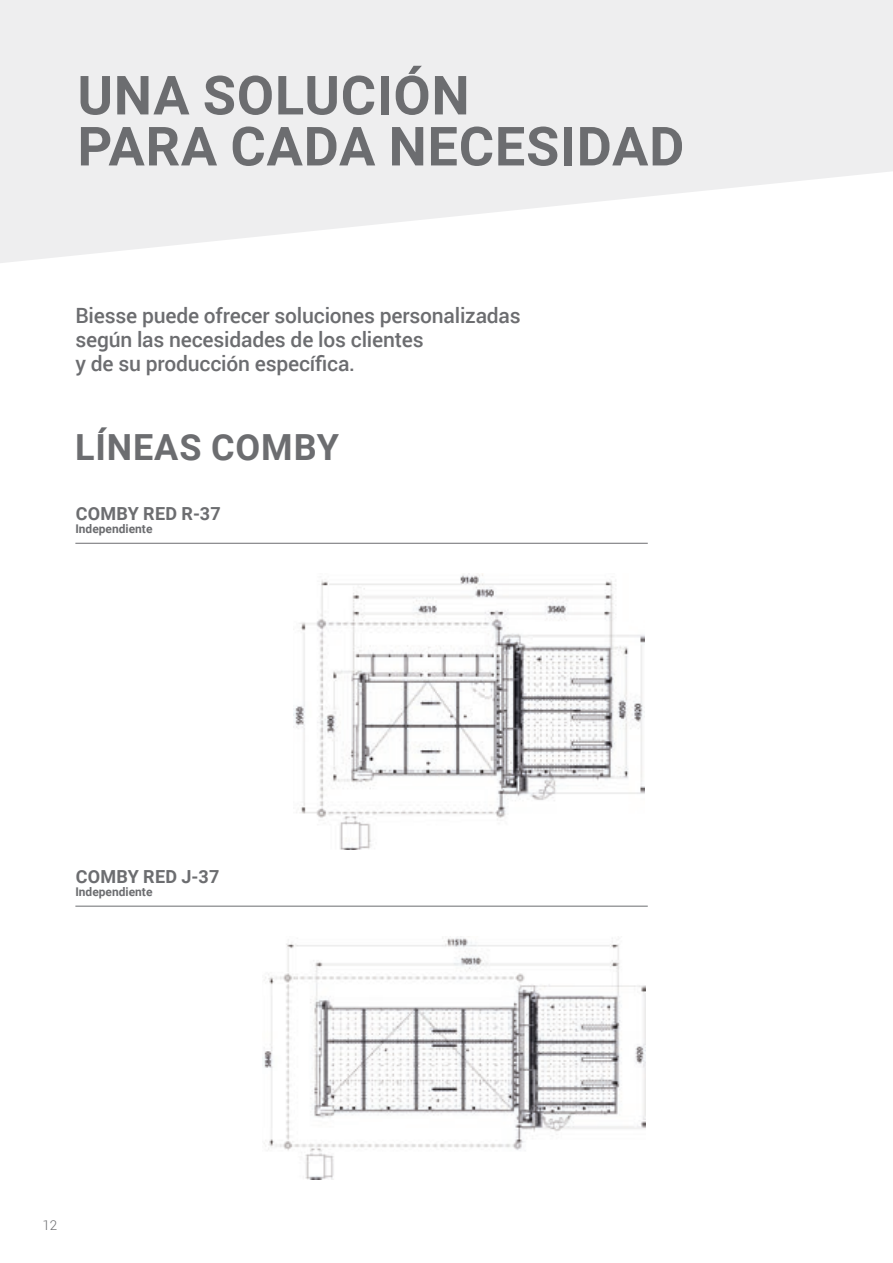
<style>
.page{position:relative;width:893px;height:1263px;background:#fff}
.page>*{position:absolute;margin:0;border:0;box-sizing:border-box;transform-origin:0 0}
._1_TITOLO_GRIGIO{font:700 54px/51px "Roboto";letter-spacing:.015em;color:#6c6d70}
.t1{font:700 36px "Roboto";letter-spacing:.025em;color:#6c6d70}
._2_SOTTOTITOLO_ROSSO{font:500 21px/24px "Roboto";letter-spacing:-.01em;color:#6c6d70}
.t2{font:700 18px "Roboto";letter-spacing:.015em;color:#6c6d70}
.t3{font:300 13.5px "Roboto";color:#6c6d70}
.t4{font:700 12px "Roboto";color:#6c6d70}
</style>
<div class="page">
<svg style="left:0;top:0;width:893px;height:263px;fill:#eeeeef"></svg>
<img style="left:293px;top:574px;width:351px;height:276px">
<img style="left:264px;top:936px;width:382px;height:243px">
<hr style="left:75px;top:543px;width:573px;height:1px;background:#6c6d70">
<hr style="left:75px;top:906px;width:573px;height:1px;background:#6c6d70">
<p class="_1_TITOLO_GRIGIO" style="left:77px;top:68px;width:608px">UNA SOLUCIÓN<br>PARA CADA NECESIDAD</p>
<p class="_2_SOTTOTITOLO_ROSSO" style="left:75px;top:303px;width:447px">Biesse puede ofrecer soluciones personalizadas según las necesidades de los clientes<br>y de su producción específica.</p>
<p class="t1" style="left:75px;top:422px;width:265px">LÍNEAS COMBY</p>
<p class="t2" style="left:76px;top:501px;width:147px">COMBY RED R-37</p>
<p class="t4" style="left:75px;top:520px;width:79px">Independiente</p>
<p class="t2" style="left:76px;top:864px;width:145px">COMBY RED J-37</p>
<p class="t4" style="left:75px;top:884px;width:79px">Independiente</p>
<p class="t3" style="left:42px;top:1215px;width:16px">12</p>
</div>
